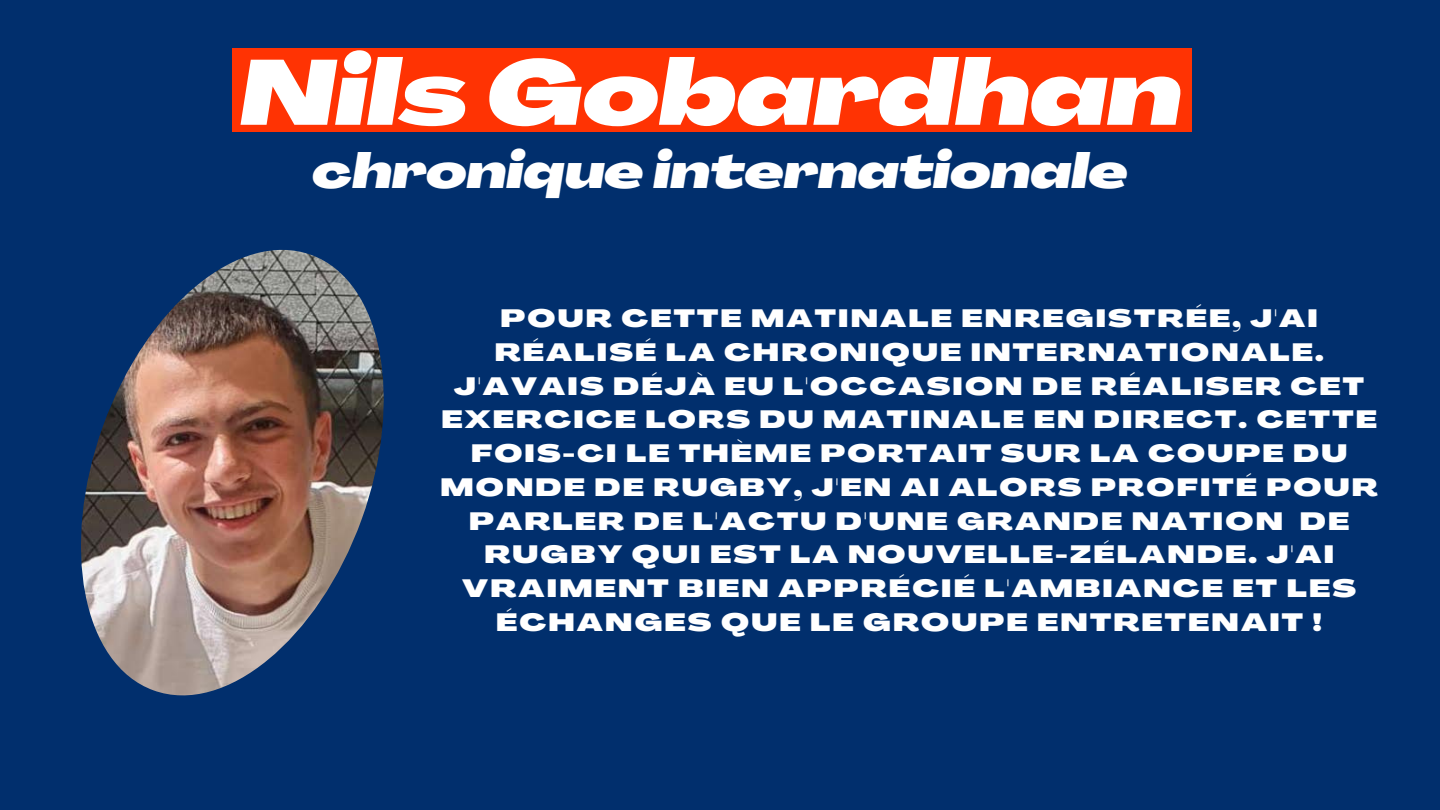
<style>
.page{position:relative;width:1440px;height:810px;background:#012f6d}
.page>*{position:absolute;margin:0;border:0;box-sizing:border-box;transform-origin:0 0}
.t1{font:italic 900 90.4px "Agrandir Grand";color:#fff}
.t2{font:italic 900 48px "Agrandir Grand";color:#fff}
.t3{font:900 24.6px/33.8px "Agrandir Grand";letter-spacing:.09em;color:#fff;text-align:center}
</style>
<div class="page">
<img style="left:81px;top:250px;width:303px;height:445px">
<div style="left:232px;top:49px;width:960px;height:83px;background:#ff3303"></div>
<p class="t1" style="left:240px;top:57px;width:944px">Nils Gobardhan</p>
<p class="t2" style="left:312px;top:152px;width:817px">chronique internationale</p>
<p class="t3" style="left:440px;top:304px;width:939px">POUR CETTE MATINALE ENREGISTRÉE, J'AI RÉALISÉ LA CHRONIQUE INTERNATIONALE.<br>J'AVAIS DÉJÀ EU L'OCCASION DE RÉALISER CET EXERCICE LORS DU MATINALE EN DIRECT. CETTE FOIS-CI LE THÈME PORTAIT SUR LA COUPE DU MONDE DE RUGBY, J'EN AI ALORS PROFITÉ POUR PARLER DE L'ACTU D'UNE GRANDE NATION DE RUGBY QUI EST LA NOUVELLE-ZÉLANDE. J'AI VRAIMENT BIEN APPRÉCIÉ L'AMBIANCE ET LES ÉCHANGES QUE LE GROUPE ENTRETENAIT !</p>
</div>
